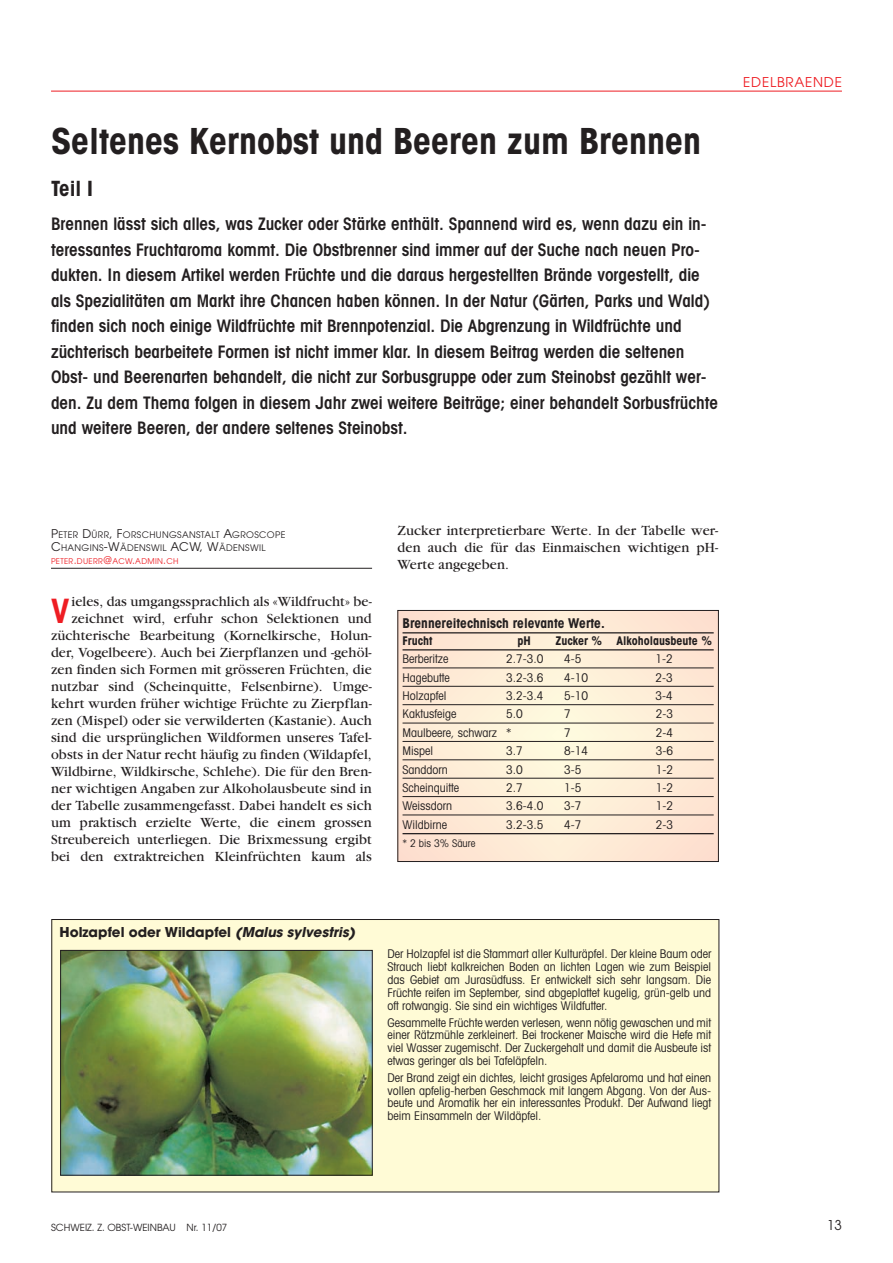
<style>
.page{position:relative;width:893px;height:1263px;background:#fff}
.page>*{position:absolute;margin:0;border:0;box-sizing:border-box;transform-origin:0 0}
.t1{font:700 condensed 36px "Avant Garde";color:#231f20}
.t2{font:700 condensed 33.6px "Avant Garde";color:#ee1d23}
.t3{font:700 condensed 21px "Avant Garde";color:#231f20}
.t4{font:600 condensed 17.25px/25.5px "Avant Garde";color:#231f20}
.t5{font:14.7px/17px "Garamond";letter-spacing:.01em;color:#231f20;text-align:right}
.t6{font:700 13.5px "Avant Garde";color:#231f20}
.t7{font:700 condensed 13.5px "Avant Garde";color:#231f20}
.t8{font:13.5px "Avant Garde";letter-spacing:.055em;color:#ee1d23}
.t9{font:13.5px "Avant Garde";color:#231f20}
.t10{font:condensed 12px/12.8px "Avant Garde";color:#231f20;text-align:justify}
.t11{font:700 condensed 12px "Avant Garde";color:#231f20}
.t12{font:condensed 10.5px "Avant Garde";color:#231f20}
.t13{font:9.75px "Avant Garde";color:#231f20}
.t14{font:9px/12.8px "Avant Garde";letter-spacing:.035em;color:#231f20}
.t15{font:7.8px "Avant Garde";letter-spacing:.035em;color:#ee1d23}
.s1{font-size:12px}
.s2{font-size:10.5px}
.s3{font-style:italic}
</style>
<div class="page">
<hr style="left:51px;top:568px;width:321px;height:1px;background:#231f20">
<hr style="left:51px;top:91px;width:791px;height:1px;background:#ee1d23">
<div style="left:400px;top:612px;width:317px;height:248px;background:#fee4d2"></div>
<div style="left:403px;top:612px;width:310px;height:248px;background:#fee4d2"></div>
<div style="left:410px;top:612px;width:296px;height:248px;background:#fee5d2"></div>
<div style="left:418px;top:612px;width:281px;height:248px;background:#fee5d3"></div>
<div style="left:425px;top:612px;width:266px;height:248px;background:#fee6d3"></div>
<div style="left:432px;top:612px;width:252px;height:248px;background:#fee7d4"></div>
<div style="left:440px;top:618px;width:236px;height:236px;background:#fee9d5"></div>
<div style="left:447px;top:625px;width:222px;height:222px;background:#feead5"></div>
<svg style="left:455px;top:633px;width:207px;height:206px;background:#f9ecd5"></svg>
<hr style="left:403px;top:632px;width:311px;height:1px;background:#231f20">
<hr style="left:403px;top:649px;width:311px;height:1px;background:#231f20">
<hr style="left:403px;top:668px;width:311px;height:1px;background:#231f20">
<hr style="left:403px;top:686px;width:311px;height:1px;background:#231f20">
<hr style="left:403px;top:704px;width:311px;height:1px;background:#231f20">
<hr style="left:403px;top:723px;width:311px;height:1px;background:#231f20">
<hr style="left:403px;top:741px;width:311px;height:1px;background:#231f20">
<hr style="left:403px;top:759px;width:311px;height:1px;background:#231f20">
<hr style="left:403px;top:778px;width:311px;height:1px;background:#231f20">
<hr style="left:403px;top:796px;width:311px;height:1px;background:#231f20">
<hr style="left:403px;top:815px;width:311px;height:1px;background:#231f20">
<hr style="left:403px;top:833px;width:311px;height:1px;background:#231f20">
<div style="left:398px;top:610px;width:321px;height:252px;border:1px solid #231f20"></div>
<div style="left:52px;top:919px;width:667px;height:273px;background:#fffbd6"></div>
<div style="left:52px;top:919px;width:667px;height:273px;border:1px solid #231f20"></div>
<img style="left:62px;top:952px;width:308px;height:221px">
<div style="left:60px;top:950px;width:312px;height:225px;border:1px solid #231f20"></div>
<h1 class="t1" style="left:51px;top:128px;width:652px">Seltenes Kernobst und Beeren zum Brennen</h1>
<h3 class="t3" style="left:51px;top:181px;width:44px">Teil I</h3>
<p class="t4" style="left:51px;top:213px;width:669px">Brennen lässt sich alles, was Zucker oder Stärke enthält. Spannend wird es, wenn dazu ein in&shy;teressantes Fruchtaroma kommt. Die Obstbrenner sind immer auf der Suche nach neuen Pro&shy;dukten. In diesem Artikel werden Früchte und die daraus hergestellten Brände vorgestellt, die als Spezialitäten am Markt ihre Chancen haben können. In der Natur (Gärten, Parks und Wald) finden sich noch einige Wildfrüchte mit Brennpotenzial. Die Abgrenzung in Wildfrüchte und züchterisch bearbeitete Formen ist nicht immer klar. In diesem Beitrag werden die seltenen Obst- und Beerenarten behandelt, die nicht zur Sorbusgruppe oder zum Steinobst gezählt wer&shy;den. Zu dem Thema folgen in diesem Jahr zwei weitere Beiträge; einer behandelt Sorbusfrüchte und weitere Beeren, der andere seltenes Steinobst.</p>
<p class="t8" style="left:743px;top:77px;width:100px">EDELBRAENDE</p>
<p class="t14" style="left:51px;top:529px;width:236px"><span class="s1">P</span>ETER <span class="s1">D</span>ÜRR<span class="s1">, F</span>ORSCHUNGSANSTALT <span class="s1">A</span>GROSCOPE<br><span class="s1">C</span>HANGINS<span class="s1">-W</span>ÄDENSWIL <span class="s1">ACW, W</span>ÄDENSWIL</p>
<p class="t15" style="left:51px;top:558px;width:129px">PETER<span class="s2">.</span>DUERR<span class="s2">@</span>ACW<span class="s2">.</span>ADMIN<span class="s2">.</span>CH</p>
<h2 class="t2" style="left:51px;top:599px;width:20px">V</h2>
<p class="t5" style="left:51px;top:594px;width:322px">ieles, das umgangssprachlich als «Wildfrucht» be&shy;zeichnet wird, erfuhr schon Selektionen und züchterische Bearbeitung (Kornelkirsche, Holun&shy;der, Vogelbeere). Auch bei Zierpflanzen und -gehöl&shy;zen finden sich Formen mit grösseren Früchten, die nutzbar sind (Scheinquitte, Felsenbirne). Umge&shy;kehrt wurden früher wichtige Früchte zu Zierpflan&shy;zen (Mispel) oder sie verwilderten (Kastanie). Auch sind die ursprünglichen Wildformen unseres Tafel&shy;obsts in der Natur recht häufig zu finden (Wildapfel, Wildbirne, Wildkirsche, Schlehe). Die für den Bren&shy;ner wichtigen Angaben zur Alkoholausbeute sind in der Tabelle zusammengefasst. Dabei handelt es sich um praktisch erzielte Werte, die einem grossen Streubereich unterliegen. Die Brixmessung ergibt bei den extraktreichen Kleinfrüchten kaum als</p>
<p class="t5" style="left:398px;top:523px;width:322px;text-align:justify">Zucker interpretierbare Werte. In der Tabelle wer&shy;den auch die für das Einmaischen wichtigen pH-Werte angegeben.</p>
<p class="t7" style="left:403px;top:618px;width:204px">Brennereitechnisch relevante Werte.</p>
<p class="t11" style="left:403px;top:636px;width:31px">Frucht</p>
<p class="t11" style="left:517px;top:636px;width:15px">pH</p>
<p class="t11" style="left:555px;top:636px;width:158px">Zucker % Alkoholausbeute %</p>
<p class="t10" style="left:403px;top:654px;width:47px">Berberitze</p>
<p class="t10" style="left:506px;top:654px;width:39px">2.7-3.0</p>
<p class="t10" style="left:564px;top:654px;width:19px">4-5</p>
<p class="t10" style="left:656px;top:654px;width:19px">1-2</p>
<p class="t10" style="left:403px;top:672px;width:49px">Hagebutte</p>
<p class="t10" style="left:506px;top:672px;width:39px">3.2-3.6</p>
<p class="t10" style="left:564px;top:672px;width:26px">4-10</p>
<p class="t10" style="left:656px;top:672px;width:19px">2-3</p>
<p class="t10" style="left:403px;top:690px;width:45px">Holzapfel</p>
<p class="t10" style="left:506px;top:690px;width:39px">3.2-3.4</p>
<p class="t10" style="left:564px;top:690px;width:26px">5-10</p>
<p class="t10" style="left:656px;top:690px;width:19px">3-4</p>
<p class="t10" style="left:403px;top:709px;width:55px">Kaktusfeige</p>
<p class="t10" style="left:506px;top:709px;width:18px">5.0</p>
<p class="t10" style="left:564px;top:709px;width:8px">7</p>
<p class="t10" style="left:656px;top:709px;width:19px">2-3</p>
<p class="t10" style="left:403px;top:727px;width:110px">Maulbeere, schwarz *</p>
<p class="t10" style="left:564px;top:727px;width:8px">7</p>
<p class="t10" style="left:656px;top:727px;width:19px">2-4</p>
<p class="t10" style="left:403px;top:746px;width:32px">Mispel</p>
<p class="t10" style="left:506px;top:746px;width:18px">3.7</p>
<p class="t10" style="left:564px;top:746px;width:26px">8-14</p>
<p class="t10" style="left:656px;top:746px;width:19px">3-6</p>
<p class="t10" style="left:403px;top:764px;width:47px">Sanddorn</p>
<p class="t10" style="left:506px;top:764px;width:18px">3.0</p>
<p class="t10" style="left:564px;top:764px;width:19px">3-5</p>
<p class="t10" style="left:656px;top:764px;width:19px">1-2</p>
<p class="t10" style="left:403px;top:782px;width:58px">Scheinquitte</p>
<p class="t10" style="left:506px;top:782px;width:18px">2.7</p>
<p class="t10" style="left:564px;top:782px;width:19px">1-5</p>
<p class="t10" style="left:656px;top:782px;width:19px">1-2</p>
<p class="t10" style="left:403px;top:801px;width:51px">Weissdorn</p>
<p class="t10" style="left:506px;top:801px;width:39px">3.6-4.0</p>
<p class="t10" style="left:564px;top:801px;width:19px">3-7</p>
<p class="t10" style="left:656px;top:801px;width:19px">1-2</p>
<p class="t10" style="left:403px;top:819px;width:46px">Wildbirne</p>
<p class="t10" style="left:506px;top:819px;width:39px">3.2-3.5</p>
<p class="t10" style="left:564px;top:819px;width:19px">4-7</p>
<p class="t10" style="left:656px;top:819px;width:19px">2-3</p>
<p class="t12" style="left:403px;top:839px;width:74px">* 2 bis 3% Säure</p>
<p class="t6" style="left:59px;top:927px;width:297px">Holzapfel oder Wildapfel <span class="s3">(Malus sylvestris)</span></p>
<p class="t10" style="left:387px;top:949px;width:325px">Der Holzapfel ist die Stammart aller Kulturäpfel. Der kleine Baum oder Strauch liebt kalkreichen Boden an lichten Lagen wie zum Beispiel das Gebiet am Jurasüdfuss. Er entwickelt sich sehr langsam. Die Früchte reifen im September, sind abgeplattet kugelig, grün-gelb und oft rotwangig. Sie sind ein wichtiges Wildfutter.</p>
<p class="t10" style="left:387px;top:1017px;width:325px">Gesammelte Früchte werden verlesen, wenn nötig gewaschen und mit einer Rätzmühle zerkleinert. Bei trockener Maische wird die Hefe mit viel Wasser zugemischt. Der Zuckergehalt und damit die Ausbeute ist etwas geringer als bei Tafeläpfeln.</p>
<p class="t10" style="left:387px;top:1072px;width:325px">Der Brand zeigt ein dichtes, leicht grasiges Apfelaroma und hat einen vollen apfelig-herben Geschmack mit langem Abgang. Von der Aus&shy;beute und Aromatik her ein interessantes Produkt. Der Aufwand liegt beim Einsammeln der Wildäpfel.</p>
<p class="t13" style="left:51px;top:1223px;width:178px">SCHWEIZ. Z. OBST-WEINBAU Nr. 11/07</p>
<p class="t9" style="left:827px;top:1220px;width:16px">13</p>
</div>
